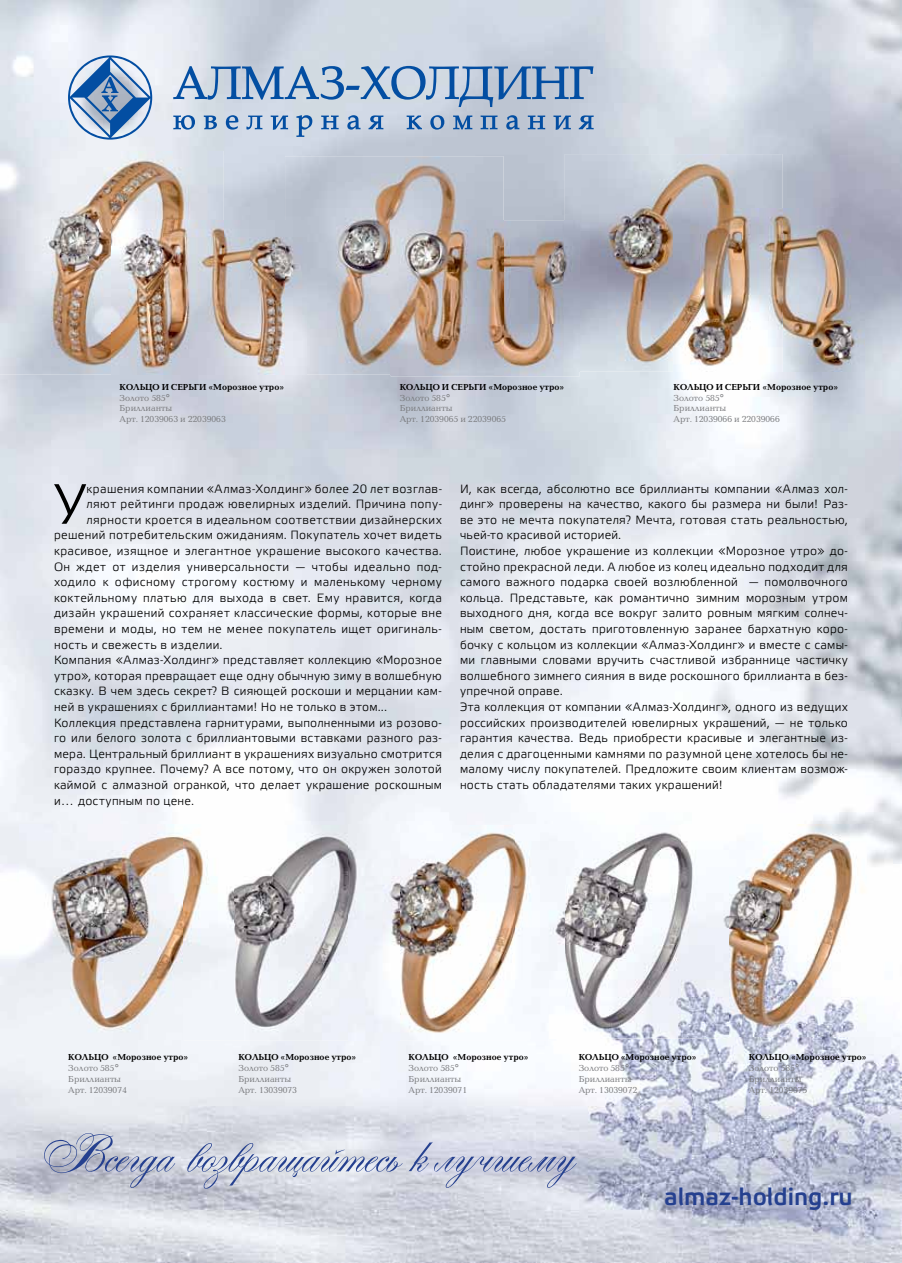
<style>
.page{position:relative;width:902px;height:1263px;background:#fff}
.page>*{position:absolute;margin:0;border:0;box-sizing:border-box;transform-origin:0 0}
.t1{font:67.5px "Alexandra Script";color:#25408f}
.t2{font:56.7px "Elektra Light Pro";color:#000}
.t3{font:24.3px "Elektra Medium Pro";color:#25408f}
.t4{font:12px/15.6px "Elektra Light Pro";letter-spacing:.025em;color:#000}
.t5{font:9px/10.8px "Baltica C";color:#77787b}
.s1{font-weight:700;color:#000}
.s2{font-weight:700}
</style>
<div class="page">
<img style="left:0;top:0;width:901px;height:1263px">
<svg style="left:68px;top:55px;width:525px;height:85px;background:#a7bcd5"></svg>
<img style="left:0;top:151px;width:224px;height:224px">
<img style="left:285px;top:156px;width:218px;height:219px">
<img style="left:564px;top:154px;width:218px;height:217px">
<img style="left:399px;top:825px;width:165px;height:215px">
<img style="left:19px;top:825px;width:380px;height:215px">
<img style="left:728px;top:825px;width:164px;height:211px">
<img style="left:184px;top:825px;width:49px;height:214px">
<img style="left:112px;top:221px;width:195px;height:154px">
<img style="left:391px;top:221px;width:188px;height:156px">
<img style="left:391px;top:221px;width:112px;height:154px">
<img style="left:564px;top:221px;width:15px;height:150px">
<img style="left:673px;top:209px;width:190px;height:162px">
<img style="left:515px;top:825px;width:213px;height:213px">
<p class="t5" style="left:119px;top:382px;width:166px"><span class="s1">кольцо И СЕРьГИ «Морозное утро»<br></span>Золото 585<span class="s2">°<br></span>Бриллианты<br>Арт. 12039063 и 22039063</p>
<p class="t5" style="left:399px;top:382px;width:166px"><span class="s1">кольцо И СЕРьГИ «Морозное утро»<br></span>Золото 585<span class="s2">°<br></span>Бриллианты<br>Арт. 12039065 и 22039065</p>
<p class="t5" style="left:673px;top:382px;width:166px"><span class="s1">кольцо И СЕРьГИ «Морозное утро»<br></span>Золото 585<span class="s2">°<br></span>Бриллианты<br>Арт. 12039066 и 22039066</p>
<h2 class="t2" style="left:54px;top:474px;width:33px">У</h2>
<p class="t4" style="left:86px;top:481px;width:357px">крашения компании «Алмаз-Холдинг» более 20 лет возглав-</p>
<p class="t4" style="left:86px;top:497px;width:357px">ляют рейтинги продаж ювелирных изделий. Причина попу-</p>
<p class="t4" style="left:86px;top:512px;width:357px">лярности кроется в идеальном соответствии дизайнерских</p>
<p class="t4" style="left:54px;top:528px;width:389px">решений потребительским ожиданиям. Покупатель хочет видеть</p>
<p class="t4" style="left:54px;top:543px;width:389px">красивое, изящное и элегантное украшение высокого качества.</p>
<p class="t4" style="left:54px;top:559px;width:389px">Он ждет от изделия универсальности — чтобы идеально под-</p>
<p class="t4" style="left:54px;top:575px;width:389px">ходило к офисному строгому костюму и маленькому черному</p>
<p class="t4" style="left:54px;top:590px;width:389px">коктейльному платью для выхода в свет. Ему нравится, когда</p>
<p class="t4" style="left:54px;top:606px;width:389px">дизайн украшений сохраняет классические формы, которые вне</p>
<p class="t4" style="left:54px;top:621px;width:389px">времени и моды, но тем не менее покупатель ищет оригиналь-</p>
<p class="t4" style="left:54px;top:637px;width:170px">ность и свежесть в изделии.</p>
<p class="t4" style="left:54px;top:653px;width:389px">Компания «Алмаз-Холдинг» представляет коллекцию «Морозное</p>
<p class="t4" style="left:54px;top:668px;width:389px">утро», которая превращает еще одну обычную зиму в волшебную</p>
<p class="t4" style="left:54px;top:684px;width:389px">сказку. В чем здесь секрет? В сияющей роскоши и мерцании кам-</p>
<p class="t4" style="left:54px;top:699px;width:334px">ней в украшениях с бриллиантами! Но не только в этом...</p>
<p class="t4" style="left:54px;top:715px;width:389px">Коллекция представлена гарнитурами, выполненными из розово-</p>
<p class="t4" style="left:54px;top:731px;width:389px">го или белого золота с бриллиантовыми вставками разного раз-</p>
<p class="t4" style="left:54px;top:746px;width:389px">мера. Центральный бриллиант в украшениях визуально смотрится</p>
<p class="t4" style="left:54px;top:762px;width:389px">гораздо крупнее. Почему? А все потому, что он окружен золотой</p>
<p class="t4" style="left:54px;top:777px;width:389px">каймой с алмазной огранкой, что делает украшение роскошным</p>
<p class="t4" style="left:54px;top:793px;width:142px">и… доступным по цене.</p>
<p class="t4" style="left:460px;top:481px;width:389px">И, как всегда, абсолютно все бриллианты компании «Алмаз хол&shy;динг» проверены на качество, какого бы размера ни были! Раз&shy;ве это не мечта покупателя? Мечта, готовая стать реальностью, чьей-то красивой историей.<br>Поистине, любое украшение из коллекции «Морозное утро» до&shy;стойно прекрасной леди. А любое из колец идеально подходит для самого важного подарка своей возлюбленной — помолвочного кольца. Представьте, как романтично зимним морозным утром выходного дня, когда все вокруг залито ровным мягким солнеч&shy;ным светом, достать приготовленную заранее бархатную коро&shy;бочку с кольцом из коллекции «Алмаз-Холдинг» и вместе с самы&shy;ми главными словами вручить счастливой избраннице частичку волшебного зимнего сияния в виде роскошного бриллианта в без&shy;упречной оправе.<br>Эта коллекция от компании «Алмаз-Холдинг», одного из ведущих российских производителей ювелирных украшений, — не только гарантия качества. Ведь приобрести красивые и элегантные из&shy;делия с драгоценными камнями по разумной цене хотелось бы не&shy;малому числу покупателей. Предложите своим клиентам возмож&shy;ность стать обладателями таких украшений!</p>
<p class="t5" style="left:68px;top:1052px;width:121px"><span class="s1">кольцо «Морозное утро»<br></span>Золото 585<span class="s2">°<br></span>Бриллианты<br>Арт. 12039074</p>
<p class="t5" style="left:238px;top:1052px;width:119px"><span class="s1">кольцо «Морозное утро»<br></span>Золото 585<span class="s2">°<br></span>Бриллианты<br>Арт. 13039073</p>
<p class="t5" style="left:408px;top:1052px;width:121px"><span class="s1">кольцо «Морозное утро»<br></span>Золото 585<span class="s2">°<br></span>Бриллианты<br>Арт. 12039071</p>
<p class="t5" style="left:578px;top:1052px;width:119px"><span class="s1">кольцо «Морозное утро»<br></span>Золото 585<span class="s2">°<br></span>Бриллианты<br>Арт. 13039072</p>
<p class="t5" style="left:748px;top:1052px;width:119px"><span class="s1">кольцо «Морозное утро»<br></span>Золото 585<span class="s2">°<br></span>Бриллианты<br>Арт. 12039075</p>
<h1 class="t1" style="left:44px;top:1125px;width:531px">Всегда возвращайтесь к лучшему</h1>
<h3 class="t3" style="left:664px;top:1184px;width:190px">almaz-holding.ru</h3>
</div>
